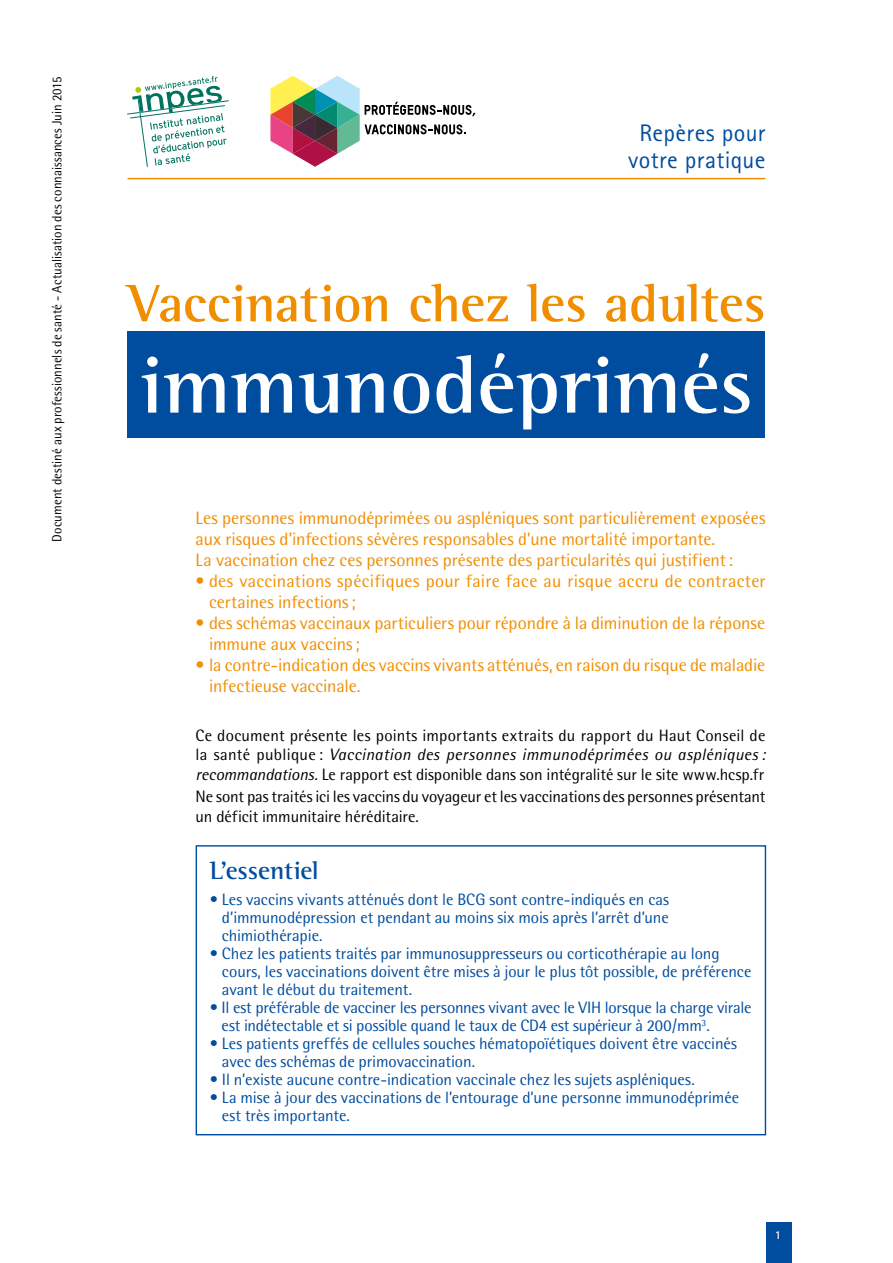
<style>
.page{position:relative;width:893px;height:1263px;background:#fff}
.page>*{position:absolute;margin:0;border:0;box-sizing:border-box;transform-origin:0 0}
.t1{font:700 82.5px "Rotis Semi Serif";color:#fff}
.t2{font:700 54px "Rotis Semi Serif";letter-spacing:-.01em;color:#f18e00}
.t3{font:700 25.65px "Rotis Semi Serif";letter-spacing:-.005em;color:#004d9f}
.t4{font:24px/27px "Rotis Sans Serif";letter-spacing:.015em;color:#004d9f;text-align:center}
.t5{font:18px/21px "Rotis Semi Sans";letter-spacing:-.005em;color:#f18e00}
.t6{font:18px/21px "Rotis Semi Sans";letter-spacing:.015em;color:#f18e00}
.t7{font:16.5px/18px "Rotis Semi Sans";letter-spacing:-.005em;color:#004d9f}
.t8{font:16.5px/19.5px "Rotis Semi Sans";letter-spacing:-.005em;color:#000;text-align:justify}
.t9{font:13.5px "Rotis Semi Sans";letter-spacing:.005em;color:#000;scale:.95 1}
.t10{font:700 12px "Rotis Sans Serif";color:#fff}
.s1{font-style:italic}
</style>
<div class="page">
<hr style="left:128px;top:178px;width:637px;height:1px;background:#f18e00">
<svg style="left:270px;top:76px;width:206px;height:91px"></svg>
<svg style="left:127px;top:76px;width:102px;height:91px"></svg>
<div style="left:128px;top:332px;width:637px;height:106px;background:#004d9f"></div>
<div style="left:196px;top:845px;width:570px;height:290px;border:1px solid #004d9f"></div>
<div style="left:766px;top:1222px;width:26px;height:41px;background:#004d9f"></div>
<p class="t9" style="left:49px;top:541px;width:491px;rotate:-90deg">Document destiné aux professionnels de santé - Actualisation des connaissances Juin 2015</p>
<h3 class="t4" style="left:628px;top:120px;width:139px">Repères pour votre pratique</h3>
<h2 class="t2" style="left:128px;top:271px;width:639px">Vaccination chez les adultes</h2>
<h1 class="t1" style="left:140px;top:335px;width:614px">immunodéprimés</h1>
<p class="t5" style="left:196px;top:507px;width:571px">Les personnes immunodéprimées ou aspléniques sont particulièrement exposées aux risques d’infections sévères responsables d’une mortalité importante.<br>La vaccination chez ces personnes présente des particularités qui justifient:</p>
<p class="t6" style="left:209px;top:570px;width:558px;text-indent:-13px">• des vaccinations spécifiques pour faire face au risque accru de contracter certaines infections;</p>
<p class="t5" style="left:209px;top:612px;width:558px;text-indent:-13px">• des schémas vaccinaux particuliers pour répondre à la diminution de la réponse immune aux vaccins;</p>
<p class="t5" style="left:209px;top:654px;width:558px;text-indent:-13px">• la contre-indication des vaccins vivants atténués, en raison du risque de maladie infectieuse vaccinale.</p>
<p class="t8" style="left:196px;top:725px;width:571px">Ce document présente les points importants extraits du rapport du Haut Conseil de la santé publique : <span class="s1">Vaccination des personnes immunodéprimées ou aspléniques : recommandations.</span> Le rapport est disponible dans son intégralité sur le site www.hcsp.fr</p>
<p class="t8" style="left:196px;top:787px;width:571px">Ne sont pas traités ici les vaccins du voyageur et les vaccinations des personnes présentant un déficit immunitaire héréditaire.</p>
<h3 class="t3" style="left:210px;top:855px;width:111px">L’essentiel</h3>
<p class="t7" style="left:222px;top:890px;width:449px;text-align:justify;text-indent:-12px">• Les vaccins vivants atténués dont le BCG sont contre-indiqués en cas d’immunodépression et pendant au moins six mois après l’arrêt d’une chimiothérapie.</p>
<p class="t7" style="left:222px;top:944px;width:531px;text-indent:-12px">• Chez les patients traités par immunosuppresseurs ou corticothérapie au long cours, les vaccinations doivent être mises à jour le plus tôt possible, de préférence avant le début du traitement.</p>
<p class="t7" style="left:222px;top:998px;width:532px;text-indent:-12px">• Il est préférable de vacciner les personnes vivant avec le VIH lorsque la charge virale est indétectable et si possible quand le taux de CD4 est supérieur à 200/mm<sup>3</sup>.</p>
<p class="t7" style="left:222px;top:1034px;width:517px;text-indent:-12px">• Les patients greffés de cellules souches hématopoïétiques doivent être vaccinés avec des schémas de primovaccination.</p>
<p class="t7" style="left:210px;top:1070px;width:486px">• Il n’existe aucune contre-indication vaccinale chez les sujets aspléniques.</p>
<p class="t7" style="left:222px;top:1088px;width:519px;text-indent:-12px">• La mise à jour des vaccinations de l’entourage d’une personne immunodéprimée est très importante.</p>
<p class="t10" style="left:775px;top:1227px;width:8px">1</p>
</div>
